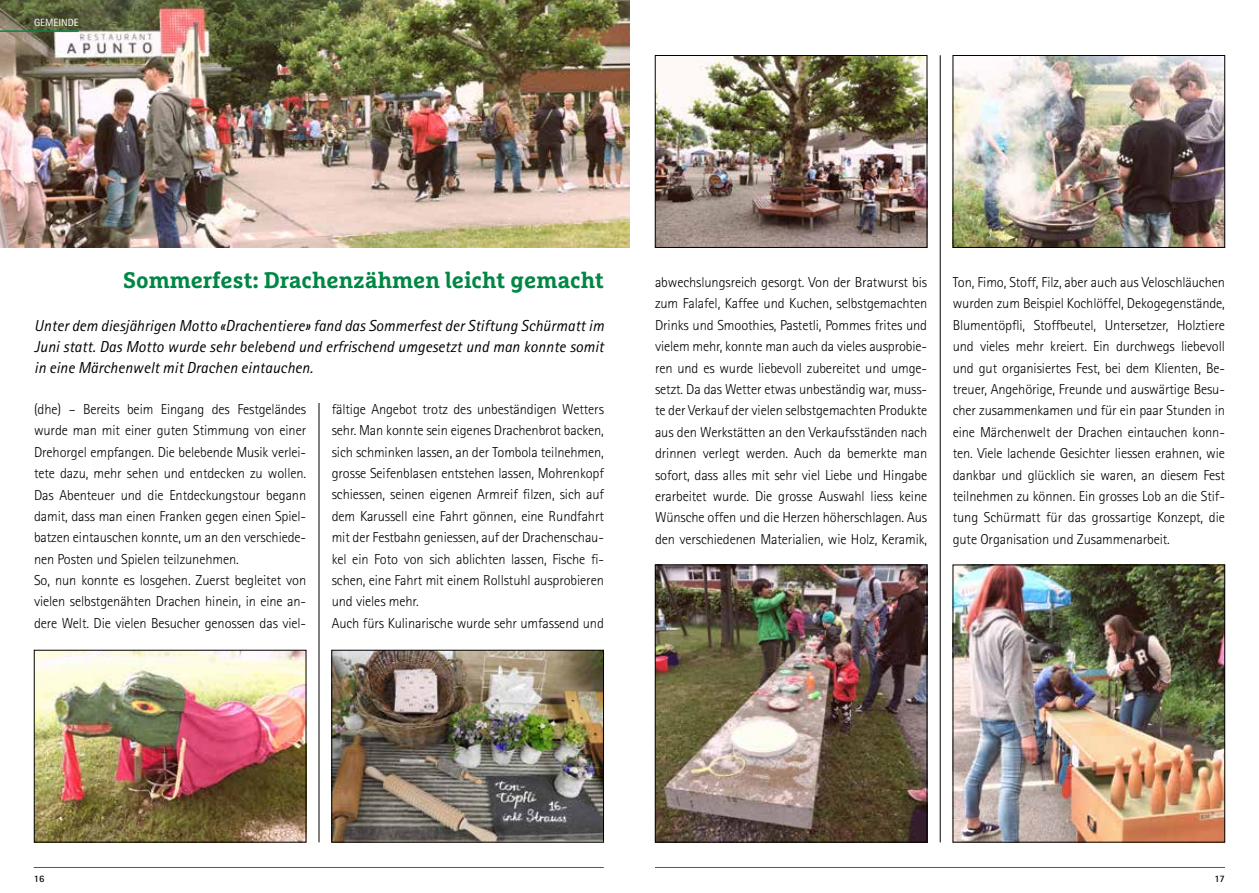
<style>
.page{position:relative;width:1259px;height:893px;background:#fff}
.page>*{position:absolute;margin:0;border:0;box-sizing:border-box;transform-origin:0 0}
.t1{font:700 22.5px "Marselis Slab Pro";color:#008645}
.t2{font:italic 15.9px/21.3px "Rotis Sans Serif";letter-spacing:.005em;color:#000;text-align:justify}
.t3{font:300 14.4px/21.3px "Rotis Sans Serif";letter-spacing:-.01em;color:#000;text-align:justify}
.t4{font:10.5px "Rotis Sans Serif";color:#fff}
.t5{font:700 9.9px "Rotis Sans Serif";color:#000}
</style>
<div class="page">
<hr style="left:940px;top:55px;width:1px;height:787px;background:#000">
<img style="left:0;top:0;width:629px;height:248px">
<img style="left:657px;top:57px;width:268px;height:189px">
<div style="left:655px;top:55px;width:272px;height:193px;border:1px solid #000"></div>
<img style="left:657px;top:567px;width:268px;height:273px">
<div style="left:655px;top:565px;width:272px;height:277px;border:1px solid #000"></div>
<img style="left:333px;top:652px;width:269px;height:188px">
<div style="left:331px;top:650px;width:273px;height:192px;border:1px solid #000"></div>
<img style="left:36px;top:652px;width:268px;height:188px">
<img style="left:954px;top:57px;width:269px;height:189px">
<div style="left:952px;top:55px;width:273px;height:193px;border:1px solid #000"></div>
<img style="left:954px;top:567px;width:269px;height:273px">
<div style="left:952px;top:565px;width:273px;height:277px;border:1px solid #000"></div>
<hr style="left:319px;top:403px;width:1px;height:439px;background:#000">
<hr style="left:655px;top:867px;width:570px;height:1px;background:#008645">
<hr style="left:0;top:30px;width:79px;height:2px;background:#008645">
<hr style="left:34px;top:867px;width:570px;height:1px;background:#008645">
<p class="t4" style="left:34px;top:16px;width:46px">GEMEINDE</p>
<h1 class="t1" style="left:123px;top:266px;width:482px">Sommerfest: Drachenzähmen leicht gemacht</h1>
<p class="t2" style="left:34px;top:315px;width:571px">Unter dem diesjährigen Motto «Drachentiere» fand das Sommerfest der Stiftung Schürmatt im Juni statt. Das Motto wurde sehr belebend und erfrischend umgesetzt und man konnte somit in eine Märchenwelt mit Drachen eintauchen.</p>
<p class="t3" style="left:34px;top:398px;width:274px;text-align:left">(dhe) – Bereits beim Eingang des Festgeländes wurde man mit einer guten Stimmung von einer Drehorgel empfangen. Die belebende Musik verlei&shy;tete dazu, mehr sehen und entdecken zu wollen.<br>Das Abenteuer und die Entdeckungstour begann damit, dass man einen Franken gegen einen Spiel&shy;batzen eintauschen konnte, um an den verschiede&shy;nen Posten und Spielen teilzunehmen.<br>So, nun konnte es losgehen. Zuerst begleitet von vielen selbstgenähten Drachen hinein, in eine an&shy;dere Welt. Die vielen Besucher genossen das viel-</p>
<p class="t3" style="left:332px;top:398px;width:274px;text-align:left">fältige Angebot trotz des unbeständigen Wetters sehr. Man konnte sein eigenes Drachenbrot backen, sich schminken lassen, an der Tombola teilnehmen, grosse Seifenblasen entstehen lassen, Mohrenkopf schiessen, seinen eigenen Armreif filzen, sich auf dem Karussell eine Fahrt gönnen, eine Rundfahrt mit der Festbahn geniessen, auf der Drachenschau&shy;kel ein Foto von sich ablichten lassen, Fische fi&shy;schen, eine Fahrt mit einem Rollstuhl ausprobieren und vieles mehr.<br>Auch fürs Kulinarische wurde sehr umfassend und</p>
<p class="t3" style="left:655px;top:272px;width:274px">abwechslungsreich gesorgt. Von der Bratwurst bis zum Falafel, Kaffee und Kuchen, selbstgemachten Drinks und Smoothies, Pastetli, Pommes frites und vielem mehr, konnte man auch da vieles ausprobie&shy;ren und es wurde liebevoll zubereitet und umge&shy;setzt. Da das Wetter etwas unbeständig war, muss&shy;te der Verkauf der vielen selbstgemachten Produkte aus den Werkstätten an den Verkaufsständen nach drinnen verlegt werden. Auch da bemerkte man sofort, dass alles mit sehr viel Liebe und Hingabe erarbeitet wurde. Die grosse Auswahl liess keine Wünsche offen und die Herzen höherschlagen. Aus den verschiedenen Materialien, wie Holz, Keramik,</p>
<p class="t3" style="left:952px;top:272px;width:274px">Ton, Fimo, Stoff, Filz, aber auch aus Veloschläuchen wurden zum Beispiel Kochlöffel, Dekogegenstände, Blumentöpfli, Stoffbeutel, Untersetzer, Holztiere und vieles mehr kreiert. Ein durchwegs liebevoll und gut organisiertes Fest, bei dem Klienten, Be&shy;treuer, Angehörige, Freunde und auswärtige Besu&shy;cher zusammenkamen und für ein paar Stunden in eine Märchenwelt der Drachen eintauchen konn&shy;ten. Viele lachende Gesichter liessen erahnen, wie dankbar und glücklich sie waren, an diesem Fest teilnehmen zu können. Ein grosses Lob an die Stif&shy;tung Schürmatt für das grossartige Konzept, die gute Organisation und Zusammenarbeit.</p>
<p class="t5" style="left:34px;top:872px;width:12px">16</p>
<p class="t5" style="left:1214px;top:872px;width:12px">17</p>
</div>
